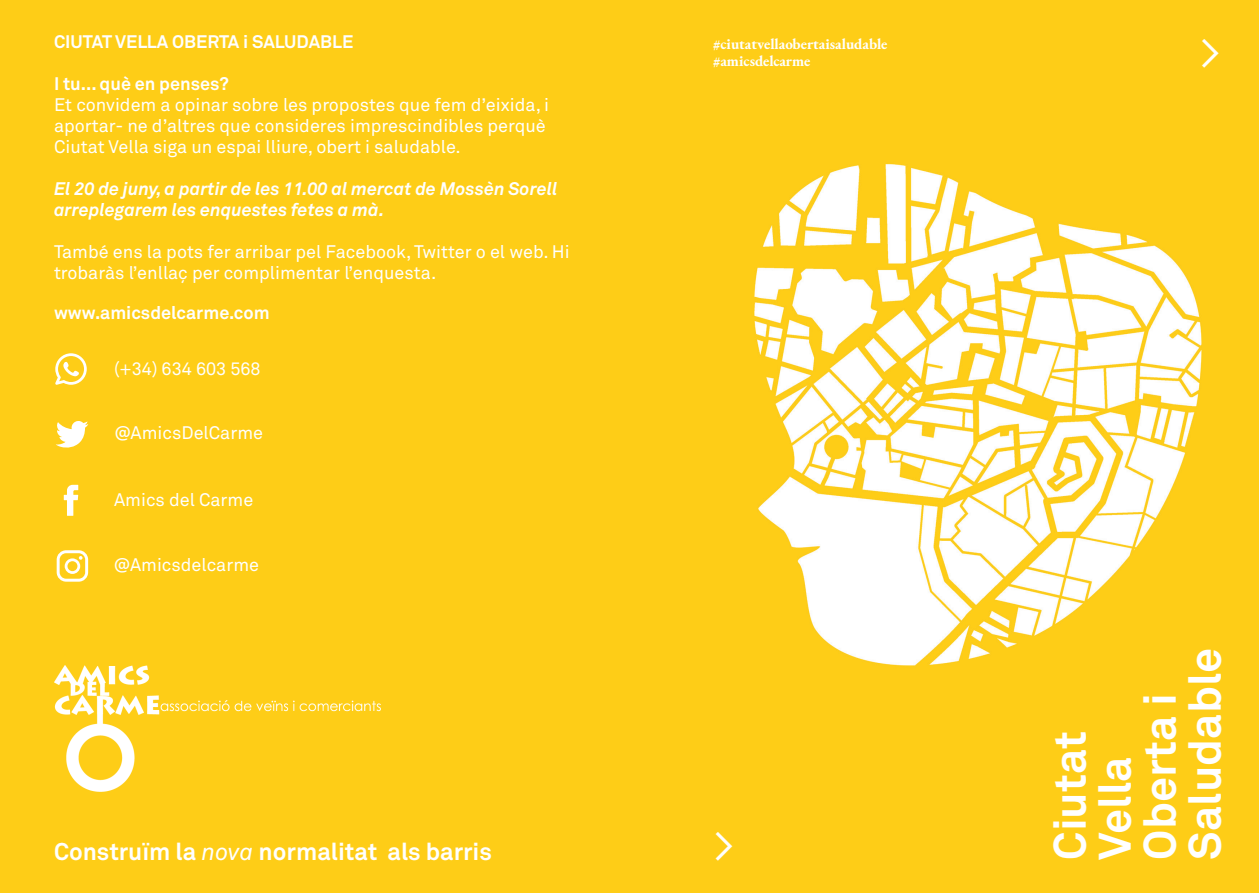
<style>
.page{position:relative;width:1259px;height:893px;background:#fff}
.page>*{position:absolute;margin:0;border:0;box-sizing:border-box;transform-origin:0 0}
.t1{font:700 45px/45px "Akkurat Pro";color:#fff}
.t2{font:45px "Akkurat";color:#fff}
.t3{font:700 24px "Akkurat Pro";color:#fff}
.t4{font:18px/21px "Akkurat Pro";color:#fff}
.t5{font:italic 700 18px/21px "Akkurat Pro";color:#fff}
.t6{font:700 18px "Akkurat Pro";color:#fff}
.t7{font:700 15px/16.5px "EB Garamond";color:#fff}
.s1{font-weight:400;font-style:italic}
</style>
<div class="page">
<div style="left:0;top:0;width:693px;height:893px;background:#fecd17"></div>
<img style="left:693px;top:0;width:566px;height:893px">
<img style="left:54px;top:665px;width:326px;height:126px">
<svg style="left:56px;top:421px;width:32px;height:28px"></svg>
<svg style="left:55px;top:353px;width:32px;height:32px"></svg>
<svg style="left:64px;top:485px;width:14px;height:31px"></svg>
<svg style="left:57px;top:550px;width:31px;height:32px"></svg>
<p class="t6" style="left:54px;top:31px;width:301px">CIUTAT VELLA OBERTA i SALUDABLE</p>
<p class="t6" style="left:54px;top:73px;width:176px">I tu... què en penses?</p>
<p class="t4" style="left:54px;top:95px;width:497px">Et convidem a opinar sobre les propostes que fem d’eixida, i aportar- ne d’altres que consideres imprescindibles perquè<br>Ciutat Vella siga un espai lliure, obert i saludable.</p>
<p class="t5" style="left:54px;top:178px;width:505px">El 20 de juny, a partir de les 11.00 al mercat de Mossèn Sorell arreplegarem les enquestes fetes a mà.</p>
<p class="t4" style="left:54px;top:242px;width:517px">També ens la pots fer arribar pel Facebook, Twitter o el web. Hi trobaràs l’enllaç per complimentar l’enquesta.</p>
<p class="t6" style="left:54px;top:302px;width:217px">www.amicsdelcarme.com</p>
<p class="t4" style="left:114px;top:358px;width:148px">(+34) 634 603 568</p>
<p class="t4" style="left:114px;top:423px;width:150px">@AmicsDelCarme</p>
<p class="t4" style="left:114px;top:490px;width:141px">Amics del Carme</p>
<p class="t4" style="left:114px;top:555px;width:147px">@Amicsdelcarme</p>
<h2 class="t3" style="left:54px;top:836px;width:439px">Construïm la <span class="s1">nova</span> normalitat als barris</h2>
<p class="t7" style="left:713px;top:36px;width:176px">#ciutatvellaobertaisaludable #amicsdelcarme</p>
<h1 class="t2" style="left:713px;top:816px;width:23px">&gt;</h1>
<h1 class="t2" style="left:1199px;top:23px;width:23px">&gt;</h1>
<h1 class="t1" style="left:1048px;top:860px;width:213px;rotate:-90deg">Ciutat<br>Vella<br>Oberta i<br>Saludable</h1>
</div>
